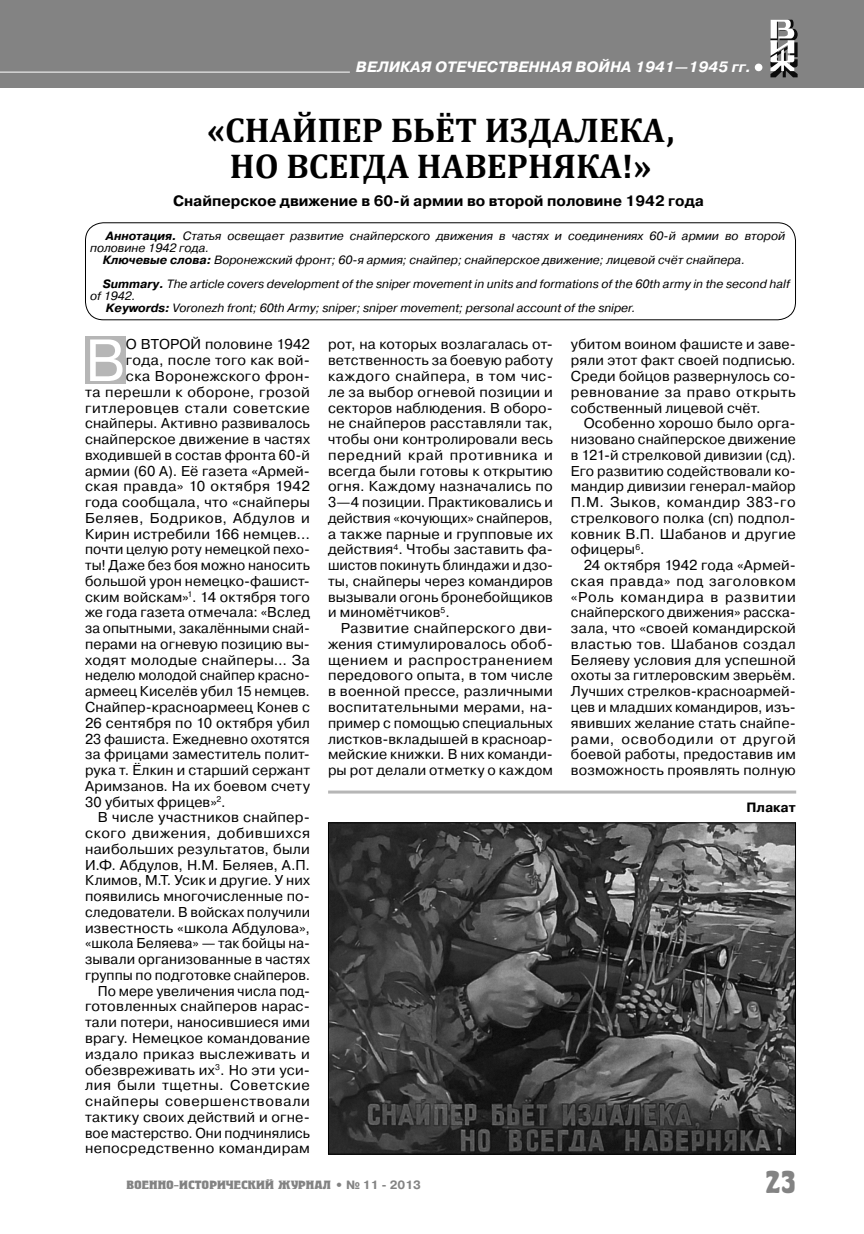
<style>
.page{position:relative;width:864px;height:1234px;background:#fff}
.page>*{position:absolute;margin:0;border:0;box-sizing:border-box;transform-origin:0 0}
.t1{font:59.25px "Pragmatica C";color:#fff}
.t2{font:700 34.5px/36px "Cambria";color:#000;text-align:center}
.t3{font:700 31.5px "Herold C";color:#838383}
.t4{font:700 15px "Pragmatica C";color:#000}
.t5{font:italic 700 15px "Pragmatica C";letter-spacing:.01em;color:#fff}
.t6{font:14.25px/15.8px "Pragmatica C";letter-spacing:.01em;color:#000;text-align:justify}
.t7{font:14.25px "Pragmatica C";letter-spacing:.045em;color:#000}
.t8{font:14.25px "Pragmatica C";letter-spacing:.035em;color:#000}
.t9{font:14.25px "Pragmatica C";letter-spacing:.03em;color:#000}
.t10{font:14.25px "Pragmatica C";letter-spacing:.04em;color:#000}
.t11{font:700 13.5px "Pragmatica C";color:#000}
.t12{font:italic 12px "Pragmatica C";color:#000}
.t13{font:700 12px "Herold C";color:#838383;scale:1.2 1}
.s1{font-weight:700}
.s2{font-family:"Pragmatica C"}
</style>
<div class="page">
<div style="left:0;top:0;width:863px;height:87px;background:#838383"></div>
<div style="left:754px;top:64px;width:8px;height:7px;background:#fff;border-radius:50%"></div>
<svg style="left:770px;top:20px;width:27px;height:57px"></svg>
<hr style="left:0;top:72px;width:350px;height:1px;background:#fff">
<div style="left:85px;top:336px;width:40px;height:48px;background:#b6b6b6"></div>
<div style="left:85px;top:222px;width:710px;height:98px;border:1px solid #000;border-radius:18px"></div>
<hr style="left:328px;top:790px;width:467px;height:3px;background:#b6b6b6">
<img style="left:330px;top:824px;width:463px;height:328px">
<div style="left:328px;top:822px;width:467px;height:332px;border:1px solid #000"></div>
<p class="t5" style="left:356px;top:61px;width:396px">ВЕЛИКАЯ ОТЕЧЕСТВЕННАЯ ВОЙНА 1941—1945 гг.</p>
<h2 class="t2" style="left:207px;top:111px;width:468px">«СНАЙПЕР БЬЁТ ИЗДАЛЕКА,<br>НО ВСЕГДА НАВЕРНЯКА!»</h2>
<p class="t4" style="left:173px;top:195px;width:532px">Снайперское движение в 60-й армии во второй половине 1942 года</p>
<p class="t12" style="left:106px;top:231px;width:680px"><span class="s1">Аннотация.</span> Статья освещает развитие снайперского движения в частях и соединениях 60-й армии во второй</p>
<p class="t12" style="left:90px;top:243px;width:120px">половине 1942 года.</p>
<p class="t12" style="left:103px;top:255px;width:643px"><span class="s1">Ключевые слова:</span> Воронежский фронт; 60-я армия; снайпер; снайперское движение; лицевой счёт снайпера.</p>
<p class="t12" style="left:103px;top:279px;width:688px"><span class="s1">Summary.</span> The article covers development of the sniper movement in units and formations of the 60th army in the second half</p>
<p class="t12" style="left:90px;top:291px;width:47px">of 1942.</p>
<p class="t12" style="left:106px;top:303px;width:531px"><span class="s1">Keywords:</span> Voronezh front; 60th Army; sniper; sniper movement; personal account of the sniper.</p>
<h1 class="t1" style="left:85px;top:339px;width:42px">В</h1>
<p class="t6" style="left:126px;top:338px;width:185px">О ВТОРОЙ половине 1942</p>
<p class="t6" style="left:570px;top:338px;width:226px">убитом воином фашисте и заве&shy;ряли этот факт своей подписью.<br>Среди бойцов развернулось со&shy;ревнование за право открыть собственный лицевой счёт.</p>
<p class="t6" style="left:570px;top:416px;width:226px;text-indent:13px">Особенно хорошо было орга&shy;низовано снайперское движение в 121-й стрелковой дивизии (сд).<br>Его развитию содействовали ко&shy;мандир дивизии генерал-майор П.М. Зыков, командир 383-го стрелкового полка (сп) подпол&shy;ковник В.П. Шабанов и другие офицеры<sup>6</sup>.</p>
<p class="t6" style="left:570px;top:558px;width:226px;text-indent:13px">24 октября 1942 года «Армей&shy;ская правда» под заголовком «Роль командира в развитии снайперского движения» расска&shy;зала, что «своей командирской властью тов. Шабанов создал Беляеву условия для успешной охоты за гитлеровским зверьём.<br>Лучших стрелков-красноармей&shy;цев и младших командиров, изъ&shy;явивших желание стать снайпе&shy;рами, освободили от другой боевой работы, предоставив им возможность проявлять полную</p>
<p class="t11" style="left:746px;top:801px;width:51px">Плакат</p>
<p class="t6" style="left:328px;top:338px;width:226px">рот, на которых возлагалась от&shy;ветственность за боевую работу каждого снайпера, в том чис&shy;ле за выбор огневой позиции и секторов наблюдения. В оборо&shy;не снайперов расставляли так, чтобы они контролировали весь передний край противника и всегда были готовы к открытию огня. Каждому назначались по 3—4 позиции. Практиковались и действия «кочующих» снайперов, а также парные и групповые их действия<sup>4</sup>. Чтобы заставить фа&shy;шистов покинуть блиндажи и дзо&shy;ты, снайперы через командиров вызывали огонь бронебойщиков и миномётчиков<sup>5</sup>.</p>
<p class="t6" style="left:328px;top:621px;width:226px;text-indent:13px">Развитие снайперского дви&shy;жения стимулировалось обоб&shy;щением и распространением передового опыта, в том числе в военной прессе, различными воспитательными мерами, на&shy;пример с помощью специальных листков-вкладышей в красноар&shy;мейские книжки. В них команди&shy;ры рот делали отметку о каждом</p>
<p class="t6" style="left:126px;top:353px;width:185px">года, после того как вой-</p>
<p class="t6" style="left:126px;top:369px;width:185px">ска Воронежского фрон-</p>
<p class="t9" style="left:85px;top:386px;width:226px">та перешли к обороне, грозой</p>
<p class="t8" style="left:85px;top:402px;width:226px">гитлеровцев стали советские</p>
<p class="t6" style="left:85px;top:416px;width:226px">снайперы. Активно развивалось</p>
<p class="t6" style="left:85px;top:432px;width:226px">снайперское движение в частях</p>
<p class="t6" style="left:85px;top:448px;width:226px">входившей в состав фронта 60-й</p>
<p class="t6" style="left:85px;top:464px;width:226px">армии (60 А). Её газета «Армей-</p>
<p class="t8" style="left:85px;top:481px;width:226px">ская правда» 10 октября 1942</p>
<p class="t6" style="left:85px;top:495px;width:226px">года сообщала, что «снайперы</p>
<p class="t10" style="left:85px;top:512px;width:226px">Беляев, Бодриков, Абдулов и</p>
<p class="t6" style="left:85px;top:527px;width:226px">Кирин истребили 166 немцев…</p>
<p class="t6" style="left:85px;top:542px;width:226px">почти целую роту немецкой пехо-</p>
<p class="t6" style="left:85px;top:558px;width:226px">ты! Даже без боя можно наносить</p>
<p class="t6" style="left:85px;top:574px;width:226px">большой урон немецко-фашист-</p>
<p class="t6" style="left:85px;top:590px;width:226px">ским войскам»<sup>1</sup>. 14 октября того</p>
<p class="t6" style="left:85px;top:605px;width:226px">же года газета отмечала: «Вслед</p>
<p class="t6" style="left:85px;top:621px;width:226px">за опытными, закалёнными снай-</p>
<p class="t6" style="left:85px;top:637px;width:226px">перами на огневую позицию вы-</p>
<p class="t6" style="left:85px;top:653px;width:226px">ходят молодые снайперы... За</p>
<p class="t6" style="left:85px;top:668px;width:226px">неделю молодой снайпер красно-</p>
<p class="t6" style="left:85px;top:684px;width:226px">армеец Киселёв убил 15 немцев.</p>
<p class="t6" style="left:85px;top:700px;width:226px">Снайпер-красноармеец Конев с</p>
<p class="t6" style="left:85px;top:716px;width:226px">26 сентября по 10 октября убил</p>
<p class="t6" style="left:85px;top:731px;width:226px">23 фашиста. Ежедневно охотятся</p>
<p class="t6" style="left:85px;top:747px;width:226px">за фрицами заместитель полит-</p>
<p class="t6" style="left:85px;top:763px;width:226px">рука т. Ёлкин и старший сержант</p>
<p class="t6" style="left:85px;top:779px;width:226px">Аримзанов. На их боевом счету</p>
<p class="t6" style="left:85px;top:794px;width:142px">30 убитых фрицев»<sup>2</sup>.</p>
<p class="t6" style="left:98px;top:810px;width:213px">В числе участников снайпер-</p>
<p class="t7" style="left:85px;top:827px;width:226px">ского движения, добившихся</p>
<p class="t6" style="left:85px;top:842px;width:226px">наибольших результатов, были</p>
<p class="t6" style="left:85px;top:857px;width:226px">И.Ф. Абдулов, Н.М. Беляев, А.П.</p>
<p class="t6" style="left:85px;top:873px;width:226px">Климов, М.Т. Усик и другие. У них</p>
<p class="t6" style="left:85px;top:889px;width:226px">появились многочисленные по-</p>
<p class="t6" style="left:85px;top:905px;width:226px">следователи. В войсках получили</p>
<p class="t6" style="left:85px;top:920px;width:226px">известность «школа Абдулова»,</p>
<p class="t6" style="left:85px;top:936px;width:226px">«школа Беляева» — так бойцы на-</p>
<p class="t6" style="left:85px;top:952px;width:226px">зывали организованные в частях</p>
<p class="t6" style="left:85px;top:968px;width:226px">группы по подготовке снайперов.</p>
<p class="t6" style="left:98px;top:983px;width:213px">По мере увеличения числа под-</p>
<p class="t6" style="left:85px;top:999px;width:226px">готовленных снайперов нарас-</p>
<p class="t6" style="left:85px;top:1015px;width:226px">тали потери, наносившиеся ими</p>
<p class="t6" style="left:85px;top:1031px;width:226px">врагу. Немецкое командование</p>
<p class="t6" style="left:85px;top:1046px;width:226px">издало приказ выслеживать и</p>
<p class="t6" style="left:85px;top:1062px;width:226px">обезвреживать их<sup>3</sup>. Но эти уси-</p>
<p class="t7" style="left:85px;top:1079px;width:226px">лия были тщетны. Советские</p>
<p class="t7" style="left:85px;top:1095px;width:226px">снайперы совершенствовали</p>
<p class="t6" style="left:85px;top:1109px;width:226px">тактику своих действий и огне-</p>
<p class="t6" style="left:85px;top:1125px;width:226px">вое мастерство. Они подчинялись</p>
<p class="t6" style="left:85px;top:1141px;width:226px">непосредственно командирам</p>
<p class="t13" style="left:126px;top:1177px;width:247px">ВОЕННО-ИСТОРИЧЕСКИЙ ЖУРНАЛ <span class="s2">• № 11 - 2013</span></p>
<h3 class="t3" style="left:765px;top:1163px;width:32px">23</h3>
</div>
